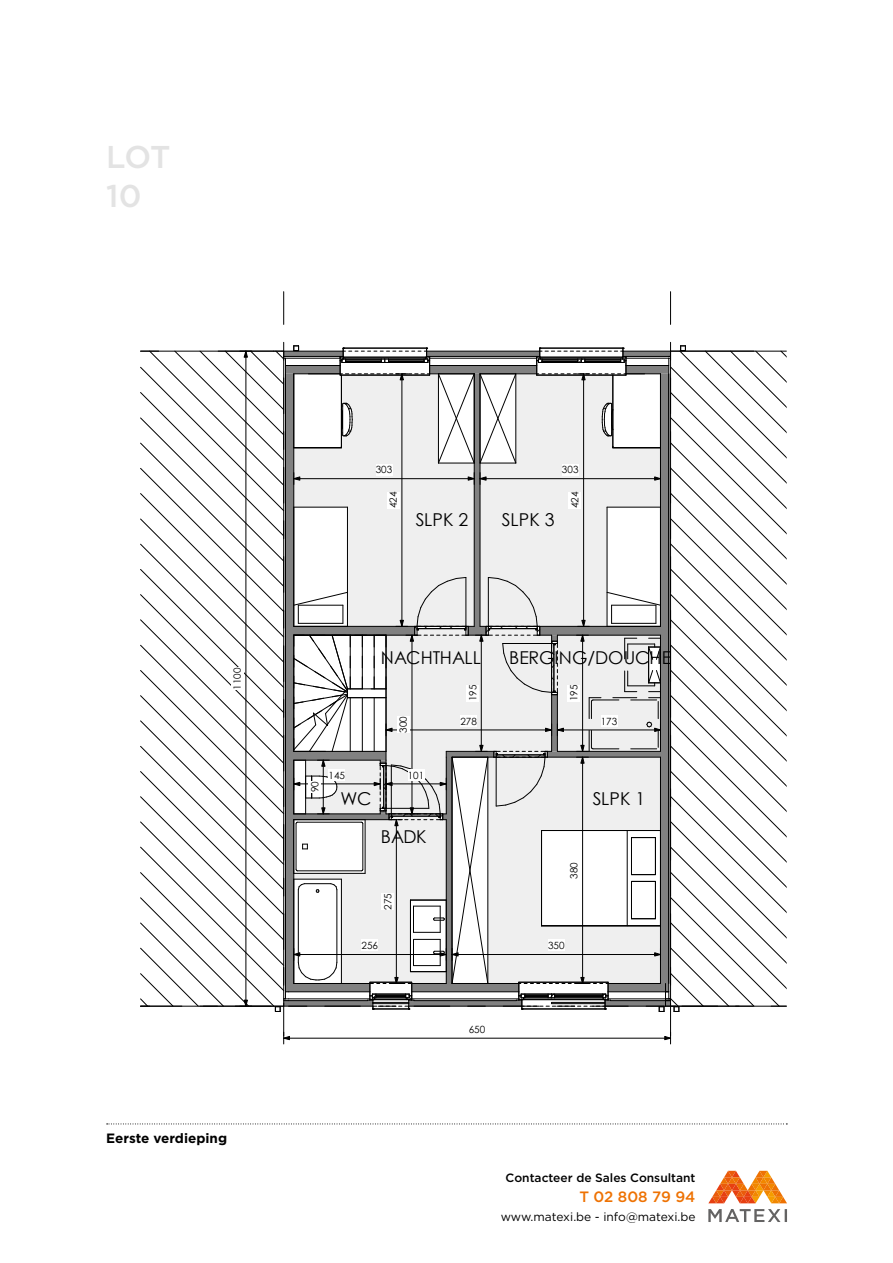
<style>
.page{position:relative;width:893px;height:1263px;background:#fff}
.page>*{position:absolute;margin:0;border:0;box-sizing:border-box;transform-origin:0 0}
.t1{font:500 31.5px/39px "Gotham";color:#e3e3e3}
.t2{font:17.7px "Century Gothic";color:#000}
.t3{font:500 15px "Gotham";color:#ee7203}
.t4{font:700 13.5px "Gotham";color:#000}
.t5{font:12px "Gotham";letter-spacing:-.005em;color:#000}
.t6{font:500 12px "Gotham";color:#000}
.t7{font:9.9px "Century Gothic";letter-spacing:.005em;color:#000}
</style>
<div class="page">
<svg style="left:107px;top:1123px;width:680px;height:1px"></svg>
<hr style="left:283px;top:1003px;width:1px;height:33px;background:#000">
<hr style="left:283px;top:292px;width:1px;height:32px;background:#000">
<hr style="left:670px;top:1003px;width:1px;height:33px;background:#000">
<hr style="left:670px;top:292px;width:1px;height:32px;background:#000">
<hr style="left:284px;top:1038px;width:386px;height:1px;background:#000">
<svg style="left:664px;top:1036px;width:7px;height:8px"></svg>
<svg style="left:283px;top:1032px;width:7px;height:12px"></svg>
<svg style="left:140px;top:342px;width:647px;height:670px"></svg>
<div style="left:309px;top:781px;width:12px;height:12px;background:#fff"></div>
<svg style="left:708px;top:1171px;width:79px;height:32px"></svg>
<svg style="left:708px;top:1209px;width:79px;height:13px"></svg>
<h1 class="t1" style="left:106px;top:137px;width:66px">LOT<br>10</h1>
<p class="t7" style="left:230px;top:690px;width:24px;rotate:-90deg">1100</p>
<h3 class="t4" style="left:106px;top:1130px;width:122px">Eerste verdieping</h3>
<p class="t7" style="left:376px;top:463px;width:18px">303</p>
<p class="t7" style="left:562px;top:463px;width:18px">303</p>
<p class="t7" style="left:386px;top:508px;width:18px;rotate:-90deg">424</p>
<p class="t7" style="left:568px;top:508px;width:18px;rotate:-90deg">424</p>
<h2 class="t2" style="left:416px;top:507px;width:54px">SLPK 2</h2>
<h2 class="t2" style="left:502px;top:507px;width:54px">SLPK 3</h2>
<h2 class="t2" style="left:381px;top:645px;width:101px">NACHTHALL</h2>
<h2 class="t2" style="left:509px;top:645px;width:164px">BERGING/DOUCHE</h2>
<p class="t7" style="left:396px;top:733px;width:18px;rotate:-90deg">300</p>
<p class="t7" style="left:466px;top:701px;width:18px;rotate:-90deg">195</p>
<p class="t7" style="left:460px;top:714px;width:18px">278</p>
<p class="t7" style="left:567px;top:701px;width:18px;rotate:-90deg">195</p>
<p class="t7" style="left:601px;top:714px;width:18px">173</p>
<p class="t7" style="left:308px;top:792px;width:13px;rotate:-90deg">90</p>
<p class="t7" style="left:329px;top:768px;width:18px">145</p>
<p class="t7" style="left:408px;top:768px;width:18px">101</p>
<h2 class="t2" style="left:340px;top:786px;width:33px">WC</h2>
<h2 class="t2" style="left:381px;top:824px;width:47px">BADK</h2>
<p class="t7" style="left:381px;top:910px;width:18px;rotate:-90deg">275</p>
<p class="t7" style="left:567px;top:879px;width:18px;rotate:-90deg">380</p>
<p class="t7" style="left:362px;top:939px;width:18px">256</p>
<p class="t7" style="left:548px;top:939px;width:18px">350</p>
<h2 class="t2" style="left:593px;top:786px;width:54px">SLPK 1</h2>
<p class="t7" style="left:469px;top:1022px;width:18px">650</p>
<p class="t6" style="left:506px;top:1170px;width:191px">Contacteer de Sales Consultant</p>
<h3 class="t3" style="left:579px;top:1187px;width:118px">T 02 808 79 94</h3>
<p class="t5" style="left:501px;top:1209px;width:196px">www.matexi.be - info@matexi.be</p>
</div>
